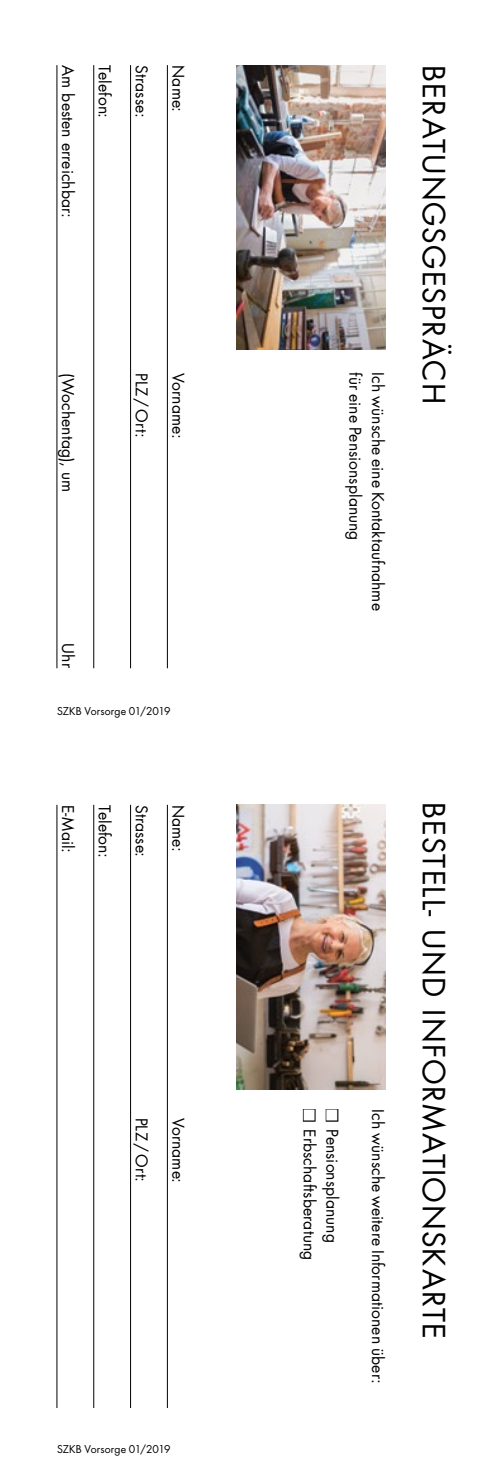
<style>
.page{position:relative;width:497px;height:1474px;background:#fff}
.page>*{position:absolute;margin:0;border:0;box-sizing:border-box;transform-origin:0 0}
.t1{font:29.75px "Futura Std";letter-spacing:.045em;color:#000}
.t2{font:15.75px "Futura Std";letter-spacing:.005em;color:#000}
.t3{font:15.75px "Zapf Dingbats ITC";color:#fff}
.t4{font:10.5px "Futura Std";letter-spacing:.005em;color:#000}
.s1{color:#fff}
</style>
<div class="page">
<div style="left:325px;top:1109px;width:13px;height:12px;border:2px solid #000"></div>
<div style="left:302px;top:1109px;width:13px;height:12px;border:2px solid #000"></div>
<hr style="left:167px;top:65px;width:1px;height:603px;background:#000">
<hr style="left:130px;top:65px;width:1px;height:603px;background:#000">
<hr style="left:93px;top:65px;width:1px;height:603px;background:#000">
<hr style="left:57px;top:65px;width:1px;height:603px;background:#000">
<hr style="left:167px;top:804px;width:1px;height:603px;background:#000">
<hr style="left:130px;top:804px;width:1px;height:603px;background:#000">
<hr style="left:93px;top:804px;width:1px;height:603px;background:#000">
<hr style="left:57px;top:804px;width:1px;height:603px;background:#000">
<img style="left:236px;top:65px;width:148px;height:284px">
<img style="left:236px;top:804px;width:148px;height:285px">
<p class="t2" style="left:78px;top:65px;width:154px;rotate:90deg">Am besten erreichbar:</p>
<p class="t2" style="left:115px;top:65px;width:55px;rotate:90deg">Telefon:</p>
<p class="t2" style="left:151px;top:65px;width:54px;rotate:90deg">Strasse:</p>
<p class="t2" style="left:188px;top:65px;width:49px;rotate:90deg">Name:</p>
<p class="t2" style="left:78px;top:373px;width:120px;rotate:90deg">(Wochentag), um</p>
<p class="t2" style="left:151px;top:373px;width:66px;rotate:90deg">PLZ/Ort:</p>
<p class="t2" style="left:188px;top:373px;width:67px;rotate:90deg">Vorname:</p>
<p class="t2" style="left:78px;top:643px;width:26px;rotate:90deg">Uhr</p>
<p class="t4" style="left:57px;top:704px;width:115px">SZKB Vorsorge 01/2019</p>
<p class="t2" style="left:78px;top:804px;width:49px;rotate:90deg">E-Mail:</p>
<p class="t2" style="left:115px;top:804px;width:55px;rotate:90deg">Telefon:</p>
<p class="t2" style="left:151px;top:804px;width:54px;rotate:90deg">Strasse:</p>
<p class="t2" style="left:188px;top:804px;width:49px;rotate:90deg">Name:</p>
<p class="t2" style="left:151px;top:1117px;width:66px;rotate:90deg">PLZ/Ort:</p>
<p class="t2" style="left:188px;top:1117px;width:67px;rotate:90deg">Vorname:</p>
<p class="t4" style="left:57px;top:1442px;width:115px">SZKB Vorsorge 01/2019</p>
<p class="t2" style="left:365px;top:372px;width:170px;rotate:90deg">für eine Pensionsplanung</p>
<p class="t2" style="left:387px;top:372px;width:240px;rotate:90deg">Ich wünsche eine Kontaktaufnahme</p>
<h1 class="t1" style="left:452px;top:65px;width:340px;rotate:90deg">BERATUNGSGESPRÄCH</h1>
<p class="t2" style="left:319px;top:1109px;width:152px;rotate:90deg"><span class="s1">■</span> Erbschaftsberatung</p>
<p class="t3" style="left:339px;top:1109px;width:13px;rotate:90deg">■</p>
<p class="t2" style="left:387px;top:1109px;width:276px;rotate:90deg">Ich wünsche weitere Informationen über:</p>
<p class="t2" style="left:342px;top:1129px;width:115px;rotate:90deg">Pensionsplanung</p>
<h1 class="t1" style="left:452px;top:802px;width:538px;rotate:90deg">BESTELL- UND INFORMATIONSKARTE</h1>
</div>
